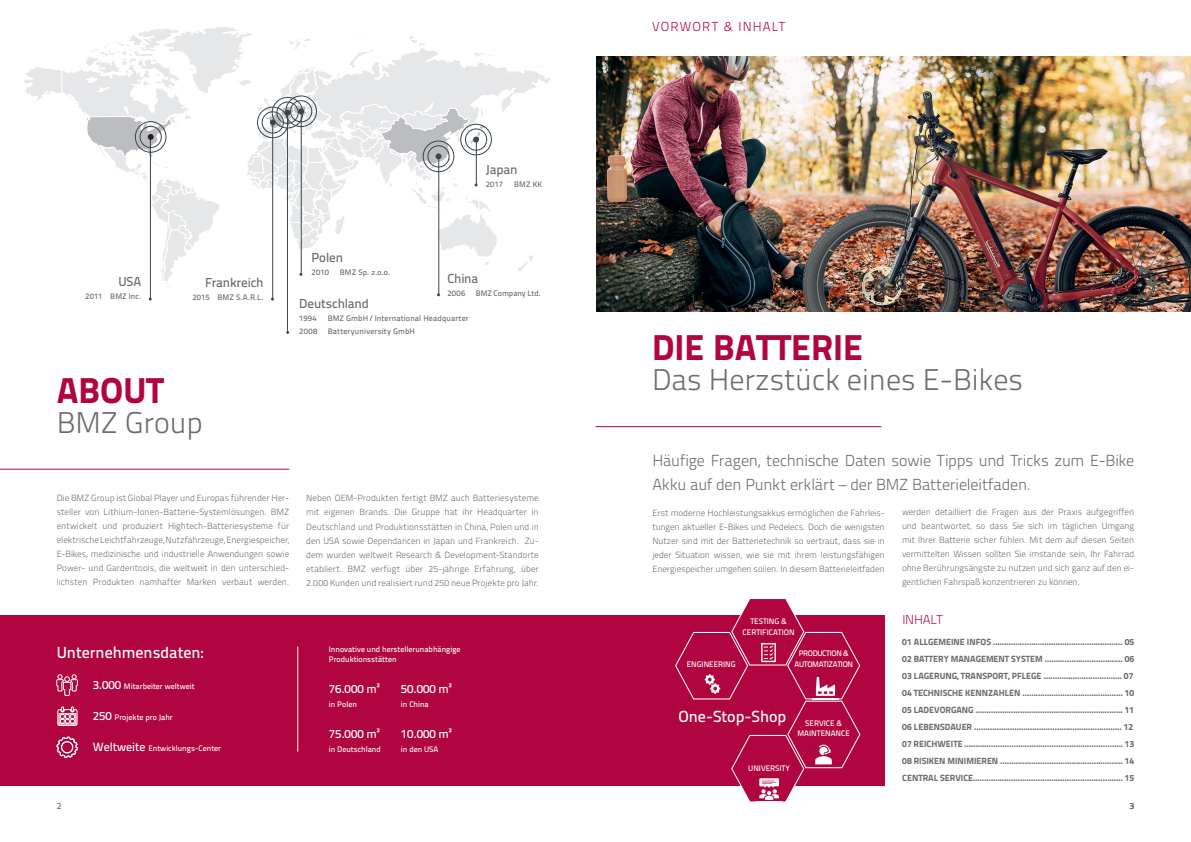
<style>
.page{position:relative;width:1191px;height:842px;background:#fff}
.page>*{position:absolute;margin:0;border:0;box-sizing:border-box;transform-origin:0 0}
.t1{font:800 36px "Titillium Text 22 L";color:#b00540}
.t2{font:300 30px "Titillium Text 22 L";color:#6c6d70}
.t3{font:300 16px/24px "Titillium Text 22 L";letter-spacing:-.01em;color:#6c6d70}
.t4{font:500 16px "Titillium Text 22 L";color:#fff}
.t5{font:500 13px "Titillium Text 22 L";letter-spacing:-.01em;color:#6c6d70}
.t6{font:300 13px "Titillium Text 22 L";letter-spacing:.09em;color:#b00540}
.t7{font:300 13px "Titillium Text 22 L";letter-spacing:-.02em;color:#aa1949}
.t8{font:500 12px "Titillium Text 22 L";color:#fff}
.t9{font:300 9px/14px "Titillium Text 22 L";color:#6c6d70;text-align:justify}
.t10{font:800 9px/17px "Titillium Text 22 L";color:#6c6d70;text-align:justify}
.t11{font:500 9px "Titillium Text 22 L";color:#6c6d70}
.t12{font:500 8px/10.4px "Titillium Text 22 L";color:#fff;text-align:center}
.t13{font:500 8px "Titillium Text 22 L";letter-spacing:.02em;color:#6c6d70}
.t14{font:500 8px/10.4px "Titillium Text 22 L";letter-spacing:-.04em;color:#fff;text-align:center}
.t15{font:500 8px "Titillium Text 22 L";letter-spacing:-.005em;color:#6c6d70}
.s1{font-size:12px}
</style>
<div class="page">
<hr style="left:595px;top:426px;width:286px;height:1px;background:#b00540">
<img style="left:596px;top:57px;width:595px;height:255px">
<hr style="left:0;top:469px;width:289px;height:1px;background:#b00540">
<hr style="left:287px;top:113px;width:1px;height:218px;background:#38454b">
<svg style="left:23px;top:27px;width:528px;height:274px"></svg>
<div style="left:0;top:615px;width:595px;height:170px;background:#b00540"></div>
<div style="left:595px;top:615px;width:289px;height:170px;background:#b00540"></div>
<svg style="left:674px;top:599px;width:186px;height:203px"></svg>
<img style="left:701px;top:673px;width:23px;height:22px">
<hr style="left:297px;top:646px;width:1px;height:106px;background:#fff">
<svg style="left:56px;top:674px;width:22px;height:22px"></svg>
<svg style="left:57px;top:706px;width:21px;height:20px"></svg>
<svg style="left:57px;top:737px;width:21px;height:21px"></svg>
<h3 class="t5" style="left:118px;top:272px;width:24px">USA</h3>
<p class="t13" style="left:85px;top:290px;width:58px">2011 BMZ Inc.</p>
<h3 class="t5" style="left:205px;top:272px;width:60px">Frankreich</h3>
<p class="t13" style="left:192px;top:291px;width:73px">2015 BMZ S.A.R.L.</p>
<h1 class="t1" style="left:57px;top:362px;width:108px">ABOUT</h1>
<h2 class="t2" style="left:57px;top:400px;width:148px">BMZ Group</h2>
<h3 class="t5" style="left:486px;top:159px;width:33px">Japan</h3>
<p class="t13" style="left:486px;top:178px;width:19px">2017</p>
<p class="t13" style="left:514px;top:178px;width:30px">BMZ KK</p>
<h3 class="t5" style="left:311px;top:248px;width:33px">Polen</h3>
<p class="t13" style="left:311px;top:267px;width:19px">2010</p>
<p class="t13" style="left:340px;top:267px;width:52px">BMZ Sp. z.o.o.</p>
<h3 class="t5" style="left:447px;top:269px;width:32px">China</h3>
<p class="t13" style="left:447px;top:288px;width:20px">2006</p>
<p class="t15" style="left:476px;top:288px;width:66px">BMZ Company Ltd.</p>
<h3 class="t5" style="left:299px;top:294px;width:71px">Deutschland</h3>
<p class="t13" style="left:299px;top:312px;width:19px">1994</p>
<p class="t13" style="left:328px;top:312px;width:143px">BMZ GmbH / International Headquarter</p>
<p class="t13" style="left:299px;top:325px;width:20px">2008</p>
<p class="t13" style="left:328px;top:325px;width:89px">Batteryuniversity GmbH</p>
<p class="t9" style="left:57px;top:491px;width:234px">Die BMZ Group ist Global Player und Europas führender Her&shy;steller von Lithium-Ionen-Batterie-Systemlösungen. BMZ entwickelt und produziert Hightech-Batteriesysteme für elektrische Leichtfahrzeuge,Nutzfahrzeuge, Energiespeicher, E-Bikes, medizinische und industrielle Anwendungen sowie Power- und Gardentools, die weltweit in den unterschied&shy;lichsten Produkten namhafter Marken verbaut werden.</p>
<p class="t9" style="left:306px;top:491px;width:234px">Neben OEM-Produkten fertigt BMZ auch Batteriesysteme mit eigenen Brands. Die Gruppe hat ihr Headquarter in Deutschland und Produktionsstätten in China, Polen und in den USA sowie Dependancen in Japan und Frankreich. Zu&shy;dem wurden weltweit Research &amp; Development-Standorte etabliert. BMZ verfügt über 25-jährige Erfahrung, über 2.000 Kunden und realisiert rund 250 neue Projekte pro Jahr.</p>
<h3 class="t4" style="left:57px;top:640px;width:148px">Unternehmensdaten:</h3>
<p class="t12" style="left:93px;top:681px;width:103px"><span class="s1">3.000</span> Mitarbeiter weltweit</p>
<p class="t12" style="left:93px;top:712px;width:82px"><span class="s1">250</span> Projekte pro Jahr</p>
<p class="t12" style="left:93px;top:743px;width:130px"><span class="s1">Weltweite</span> Entwicklungs-Center</p>
<p class="t11" style="left:57px;top:799px;width:6px">2</p>
<p class="t12" style="left:329px;top:644px;width:133px;line-height:10px;text-align:left">Innovative und herstellerunabhängige<br>Produktionsstätten</p>
<h3 class="t8" style="left:329px;top:680px;width:53px">76.000 m²</h3>
<h3 class="t8" style="left:401px;top:680px;width:53px">50.000 m²</h3>
<p class="t12" style="left:329px;top:699px;width:30px">in Polen</p>
<p class="t12" style="left:401px;top:699px;width:29px">in China</p>
<h3 class="t8" style="left:329px;top:725px;width:53px">75.000 m²</h3>
<h3 class="t8" style="left:401px;top:725px;width:53px">10.000 m²</h3>
<p class="t12" style="left:329px;top:744px;width:53px">in Deutschland</p>
<p class="t12" style="left:401px;top:744px;width:39px">in den USA</p>
<h3 class="t6" style="left:652px;top:17px;width:135px">VORWORT &amp; INHALT</h3>
<h1 class="t1" style="left:652px;top:319px;width:212px">DIE BATTERIE</h1>
<h2 class="t2" style="left:652px;top:358px;width:372px">Das Herzstück eines E-Bikes</h2>
<h3 class="t3" style="left:652px;top:448px;width:483px">Häufige Fragen, technische Daten sowie Tipps und Tricks zum E-Bike<br>Akku auf den Punkt erklärt – der BMZ Batterieleitfaden.</h3>
<p class="t9" style="left:652px;top:505px;width:234px">Erst moderne Hochleistungsakkus ermöglichen die Fahrleis&shy;tungen aktueller E-Bikes und Pedelecs. Doch die wenigsten Nutzer sind mit der Batterietechnik so vertraut, dass sie in jeder Situation wissen, wie sie mit ihrem leistungsfähigen Energiespeicher umgehen sollen. In diesem Batterieleitfaden</p>
<p class="t12" style="left:742px;top:616px;width:53px">TESTING &amp;<br>CERTIFICATION</p>
<p class="t12" style="left:687px;top:658px;width:50px">ENGINEERING</p>
<p class="t14" style="left:794px;top:648px;width:60px">PRODUCTION &amp;<br>AUTOMATIZATION</p>
<h3 class="t4" style="left:678px;top:705px;width:109px">One-Stop-Shop</h3>
<p class="t12" style="left:797px;top:717px;width:54px">SERVICE &amp;<br>MAINTENANCE</p>
<p class="t12" style="left:748px;top:762px;width:43px">UNIVERSITY</p>
<p class="t9" style="left:902px;top:504px;width:234px">werden detailliert die Fragen aus der Praxis aufgegriffen und beantwortet, so dass Sie sich im täglichen Umgang mit Ihrer Batterie sicher fühlen. Mit dem auf diesen Seiten vermittelten Wissen sollten Sie imstande sein, Ihr Fahrrad ohne Berührungsängste zu nutzen und sich ganz auf den ei&shy;gentlichen Fahrspaß konzentrieren zu können.</p>
<h3 class="t7" style="left:902px;top:610px;width:42px">INHALT</h3>
<p class="t10" style="left:902px;top:633px;width:233px">01 ALLGEMEINE INFOS ………………...................………………… 05<br>02 BATTERY MANAGEMENT SYSTEM …….……………....……… 06<br>03 LAGERUNG, TRANSPORT, PFLEGE …………...........………… 07<br>04 TECHNISCHE KENNZAHLEN ……………………………..…….… 10<br>05 LADEVORGANG …………………………………………………..……. 11<br>06 LEBENSDAUER ……………………………………..……........…….. 12<br>07 REICHWEITE ………………………………………………..….....……. 13<br>08 RISIKEN MINIMIEREN ……………………………..……….....…… 14<br>CENTRAL SERVICE...................……………….........………………… 15</p>
<p class="t11" style="left:1129px;top:799px;width:6px">3</p>
</div>
